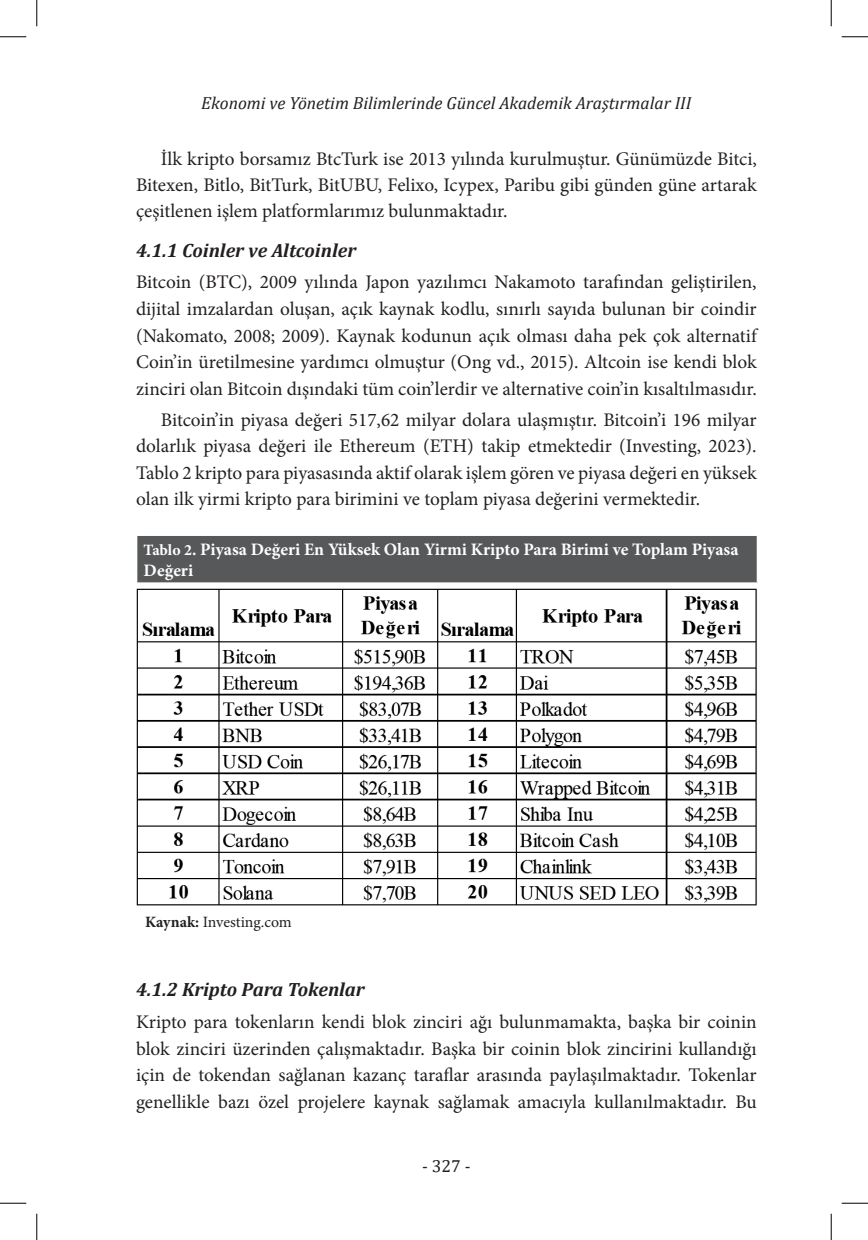
<style>
.page{position:relative;width:868px;height:1240px;background:#fff}
.page>*{position:absolute;margin:0;border:0;box-sizing:border-box;transform-origin:0 0}
.satır_başı{font:19.25px/26.6px "Minion Pro";color:#231f20;text-align:justify}
.duzyazi{font:19.25px/26.2px "Minion Pro";color:#231f20;text-align:justify}
.baslik3{font:italic 700 19.25px "Cambria";color:#231f20}
.tabloyazibold{font:700 17.5px/21px "Minion Pro";color:#fff}
.t1{font:italic 17.5px "Cambria";color:#231f20}
.t2{font:17.5px "Cambria";color:#231f20}
.kaynak_tablo{font:15.75px "Minion Pro";letter-spacing:-.005em;color:#231f20}
.s1{font-size:15.75px}
.s2{font-weight:700}
</style>
<div class="page">
<div style="left:137px;top:535px;width:620px;height:48px;background:#57585a"></div>
<hr style="left:136px;top:534px;width:621px;height:2px;background:#fff">
<hr style="left:756px;top:536px;width:1px;height:46px;background:#fff">
<hr style="left:136px;top:582px;width:621px;height:1px;background:#fff">
<img style="left:136px;top:588px;width:621px;height:317px">
<svg style="left:0;top:36px;width:26px;height:1px"></svg>
<svg style="left:841px;top:36px;width:26px;height:1px"></svg>
<svg style="left:0;top:1202px;width:26px;height:1px"></svg>
<svg style="left:841px;top:1202px;width:26px;height:1px"></svg>
<svg style="left:36px;top:0;width:1px;height:26px"></svg>
<svg style="left:36px;top:1213px;width:1px;height:26px"></svg>
<svg style="left:830px;top:0;width:1px;height:26px"></svg>
<svg style="left:830px;top:1213px;width:1px;height:26px"></svg>
<p class="t1" style="left:201px;top:91px;width:491px">Ekonomi ve Yönetim Bilimlerinde Güncel Akademik Araştırmalar III</p>
<p class="duzyazi" style="left:136px;top:146px;width:622px;text-indent:25px">İlk kripto borsamız BtcTurk ise 2013 yılında kurulmuştur. Günümüzde Bitci, Bitexen, Bitlo, BitTurk, BitUBU, Felixo, Icypex, Paribu gibi günden güne artarak çeşitlenen işlem platformlarımız bulunmaktadır.</p>
<p class="baslik3" style="left:136px;top:237px;width:221px">4.1.1 Coinler ve Altcoinler</p>
<p class="satır_başı" style="left:136px;top:269px;width:622px">Bitcoin (BTC), 2009 yılında Japon yazılımcı Nakamoto tarafından geliştirilen, dijital imzalardan oluşan, açık kaynak kodlu, sınırlı sayıda bulunan bir coindir (Nakomato, 2008; 2009). Kaynak kodunun açık olması daha pek çok alternatif Coin’in üretilmesine yardımcı olmuştur (Ong vd., 2015). Altcoin ise kendi blok zinciri olan Bitcoin dışındaki tüm coin’lerdir ve alternative coin’in kısaltılmasıdır.</p>
<p class="duzyazi" style="left:136px;top:407px;width:622px;text-indent:25px">Bitcoin’in piyasa değeri 517,62 milyar dolara ulaşmıştır. Bitcoin’i 196 milyar dolarlık piyasa değeri ile Ethereum (ETH) takip etmektedir (Investing, 2023).<br>Tablo 2 kripto para piyasasında aktif olarak işlem gören ve piyasa değeri en yüksek olan ilk yirmi kripto para birimini ve toplam piyasa değerini vermektedir.</p>
<p class="tabloyazibold" style="left:144px;top:538px;width:596px"><span class="s1">Tablo 2</span>. Piyasa Değeri En Yüksek Olan Yirmi Kripto Para Birimi ve Toplam Piyasa<br>Değeri</p>
<p class="kaynak_tablo" style="left:145px;top:911px;width:148px"><span class="s2">Kaynak:</span> Investing.com</p>
<p class="baslik3" style="left:136px;top:976px;width:230px">4.1.2 Kripto Para Tokenlar</p>
<p class="satır_başı" style="left:136px;top:1008px;width:622px">Kripto para tokenların kendi blok zinciri ağı bulunmamakta, başka bir coinin blok zinciri üzerinden çalışmaktadır. Başka bir coinin blok zincirini kullandığı için de tokendan sağlanan kazanç taraflar arasında paylaşılmaktadır. Tokenlar genellikle bazı özel projelere kaynak sağlamak amacıyla kullanılmaktadır. Bu</p>
<p class="t2" style="left:422px;top:1155px;width:50px">- 327 -</p>
</div>
